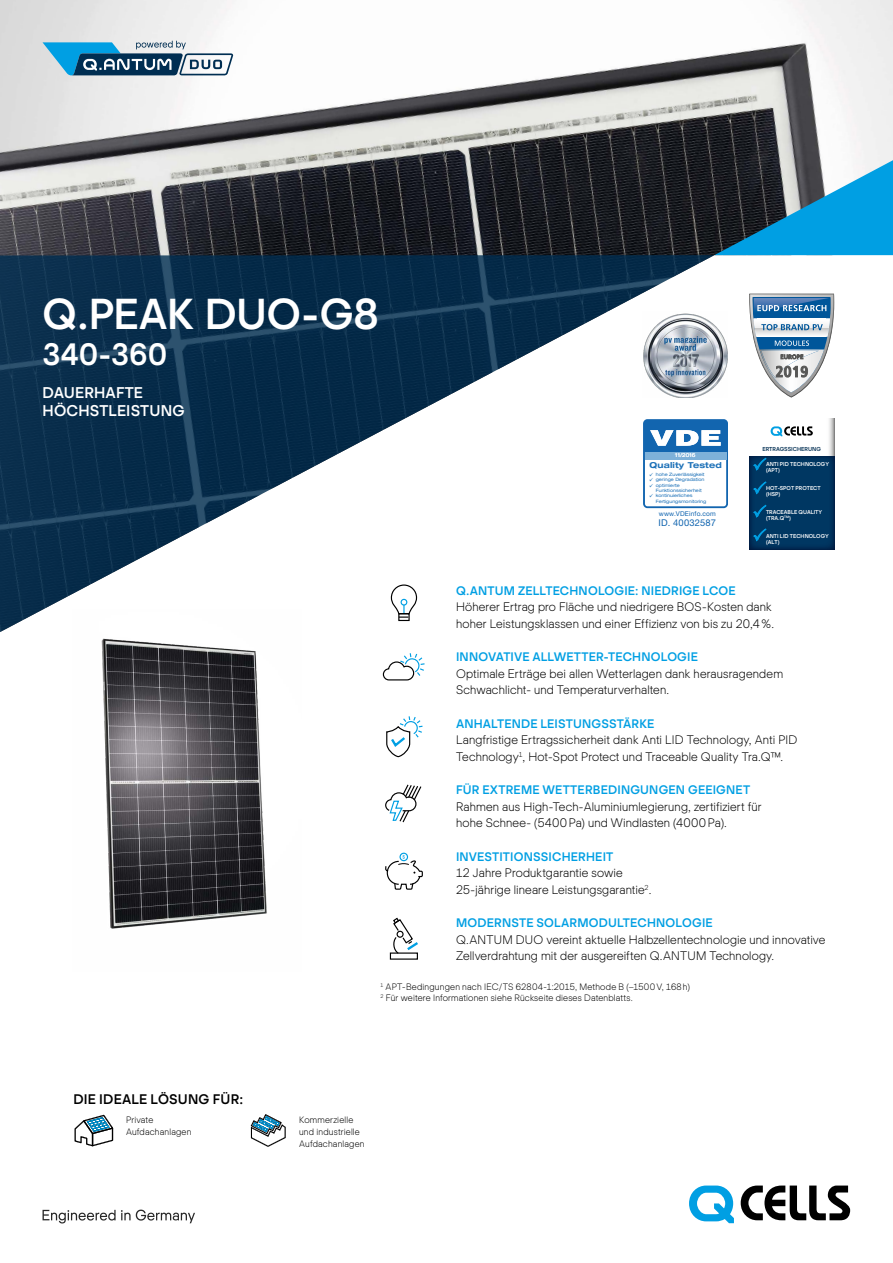
<style>
.page{position:relative;width:893px;height:1263px;background:#fff}
.page>*{position:absolute;margin:0;border:0;box-sizing:border-box;transform-origin:0 0}
.t1{font:42px "Actual M";letter-spacing:-.01em;color:#fff}
.t2{font:30px "Actual M";letter-spacing:-.005em;color:#fff}
.t3{font:15.15px/18px "Actual M";letter-spacing:.01em;color:#fff}
.t4{font:13.5px "Actual M";letter-spacing:.015em;color:#000}
.t5{font:12px/16.5px "Actual L";letter-spacing:.01em;color:#000}
.t6{font:12px "Actual M";letter-spacing:.015em;color:#009fe3}
.t7{font:9.3px "Helvetica Neue LT Std";letter-spacing:.02em;color:#1064af}
.t8{font:9px/12px "Actual L";letter-spacing:.02em;color:#000}
.t9{font:700 expanded 8.25px "Helvetica Neue LT Std";letter-spacing:.02em;color:#1d71b8}
.t10{font:6.6px "Helvetica Neue LT Std";letter-spacing:.02em;color:#1064af}
.t11{font:5.55px/6.4px "Actual M";color:#fff}
.t12{font:5.55px "Actual M";color:#002e52}
.t13{font:expanded 5.4px "Helvetica Neue LT Std";color:#fff}
.t14{font:5.4px/5.4px "Wingdings";color:#1d71b8;text-align:justify}
.t15{font:expanded 4.5px/5.4px "Helvetica Neue LT Std";color:#1d71b8}
</style>
<div class="page">
<img style="left:101px;top:639px;width:166px;height:290px">
<img style="left:0;top:0;width:893px;height:550px">
<svg style="left:43px;top:1209px;width:152px;height:14px"></svg>
<svg style="left:0;top:255px;width:714px;height:384px"></svg>
<svg style="left:714px;top:153px;width:179px;height:102px;background:#327c9d"></svg>
<svg style="left:43px;top:41px;width:190px;height:34px"></svg>
<svg style="left:689px;top:1185px;width:45px;height:38px"></svg>
<svg style="left:741px;top:1185px;width:109px;height:35px"></svg>
<svg style="left:749px;top:294px;width:85px;height:104px"></svg>
<img style="left:643px;top:312px;width:85px;height:86px">
<div style="left:749px;top:455px;width:85px;height:94px;background:#003762"></div>
<div style="left:749px;top:419px;width:85px;height:36px;background:#fff"></div>
<svg style="left:752px;top:457px;width:15px;height:14px"></svg>
<svg style="left:753px;top:481px;width:14px;height:14px"></svg>
<svg style="left:829px;top:419px;width:5px;height:36px"></svg>
<svg style="left:771px;top:426px;width:42px;height:10px"></svg>
<svg style="left:753px;top:504px;width:14px;height:14px"></svg>
<svg style="left:753px;top:528px;width:14px;height:14px"></svg>
<div style="left:643px;top:419px;width:85px;height:89px;background:#1265af;border-radius:4px"></div>
<svg style="left:650px;top:430px;width:71px;height:16px"></svg>
<div style="left:398px;top:613px;width:12px;height:8px;border:1px solid #000"></div>
<svg style="left:390px;top:584px;width:28px;height:34px"></svg>
<svg style="left:382px;top:653px;width:43px;height:28px"></svg>
<svg style="left:386px;top:716px;width:37px;height:42px"></svg>
<svg style="left:385px;top:784px;width:37px;height:39px"></svg>
<div style="left:399px;top:853px;width:9px;height:8px;border:1px solid #009fe3;border-radius:50%"></div>
<svg style="left:385px;top:855px;width:38px;height:35px"></svg>
<svg style="left:393px;top:917px;width:25px;height:35px"></svg>
<svg style="left:74px;top:1114px;width:40px;height:33px"></svg>
<svg style="left:250px;top:1114px;width:36px;height:33px"></svg>
<svg style="left:645px;top:452px;width:81px;height:54px;background:#ebf3f9"></svg>
<h1 class="t1" style="left:43px;top:289px;width:338px">Q.PEAK DUO-G8</h1>
<h2 class="t2" style="left:43px;top:337px;width:126px">340-360</h2>
<p class="t3" style="left:43px;top:383px;width:144px">DAUERHAFTE<br>HÖCHSTLEISTUNG</p>
<p class="t13" style="left:675px;top:452px;width:22px">11/2016</p>
<p class="t9" style="left:650px;top:459px;width:74px">Quality Tested</p>
<p class="t15" style="left:656px;top:471px;width:52px">hohe Zuverlässigkeit geringe Degradation optimierte<br>Funktionssicherheit kontinuierliches<br>Fertigungsmonitoring</p>
<p class="t14" style="left:649px;top:472px;width:6px">✓ ✓ ✓</p>
<p class="t10" style="left:659px;top:510px;width:59px">www.VDEinfo.com</p>
<p class="t7" style="left:659px;top:517px;width:59px">ID. 40032587</p>
<p class="t12" style="left:762px;top:446px;width:60px">ERTRAGSSICHERUNG</p>
<p class="t11" style="left:766px;top:461px;width:65px">ANTI PID TECHNOLOGY (APT)</p>
<p class="t11" style="left:766px;top:484px;width:56px">HOT-SPOT PROTECT (HSP)</p>
<p class="t11" style="left:766px;top:508px;width:58px">TRACEABLE QUALITY (TRA.Q<sup>TM</sup>)</p>
<p class="t11" style="left:766px;top:532px;width:64px">ANTI LID TECHNOLOGY (ALT)</p>
<p class="t6" style="left:456px;top:583px;width:281px">Q.ANTUM ZELLTECHNOLOGIE: NIEDRIGE LCOE</p>
<p class="t5" style="left:456px;top:599px;width:320px">Höherer Ertrag pro Fläche und niedrigere BOS-Kosten dank hoher Leistungsklassen und einer Effizienz von bis zu 20,4%.</p>
<p class="t6" style="left:456px;top:650px;width:243px">INNOVATIVE ALLWETTER-TECHNOLOGIE</p>
<p class="t5" style="left:456px;top:665px;width:329px">Optimale Erträge bei allen Wetterlagen dank herausragendem<br>Schwachlicht- und Temperaturverhalten.</p>
<p class="t6" style="left:456px;top:716px;width:200px">ANHALTENDE LEISTUNGSSTÄRKE</p>
<p class="t5" style="left:456px;top:732px;width:343px">Langfristige Ertragssicherheit dank Anti LID Technology, Anti PID<br>Technology<sup>1</sup>, Hot-Spot Protect und Traceable Quality Tra.Q™.</p>
<p class="t6" style="left:456px;top:783px;width:296px">FÜR EXTREME WETTERBEDINGUNGEN GEEIGNET</p>
<p class="t5" style="left:456px;top:798px;width:307px">Rahmen aus High-Tech-Aluminiumlegierung, zertifiziert für hohe Schnee- (5400Pa) und Windlasten (4000Pa).</p>
<p class="t6" style="left:456px;top:849px;width:159px">INVESTITIONSSICHERHEIT</p>
<p class="t5" style="left:456px;top:865px;width:197px">12 Jahre Produktgarantie sowie<br>25-jährige lineare Leistungsgarantie<sup>2</sup>.</p>
<p class="t6" style="left:456px;top:916px;width:258px">MODERNSTE SOLARMODULTECHNOLOGIE</p>
<p class="t5" style="left:456px;top:931px;width:371px">Q.ANTUM DUO vereint aktuelle Halbzellentechnologie und innovative<br>Zellverdrahtung mit der ausgereiften Q.ANTUM Technology.</p>
<p class="t8" style="left:381px;top:982px;width:311px;line-height:10.8px"><sup>1</sup> APT-Bedingungen nach IEC/TS 62804-1:2015, Methode B (−1500V, 168h)<br><sup>2</sup> Für weitere Informationen siehe Rückseite dieses Datenblatts.</p>
<p class="t4" style="left:73px;top:1091px;width:171px">DIE IDEALE LÖSUNG FÜR:</p>
<p class="t8" style="left:126px;top:1113px;width:67px">Private<br>Aufdachanlagen</p>
<p class="t8" style="left:299px;top:1113px;width:67px">Kommerzielle und industrielle<br>Aufdachanlagen</p>
</div>
